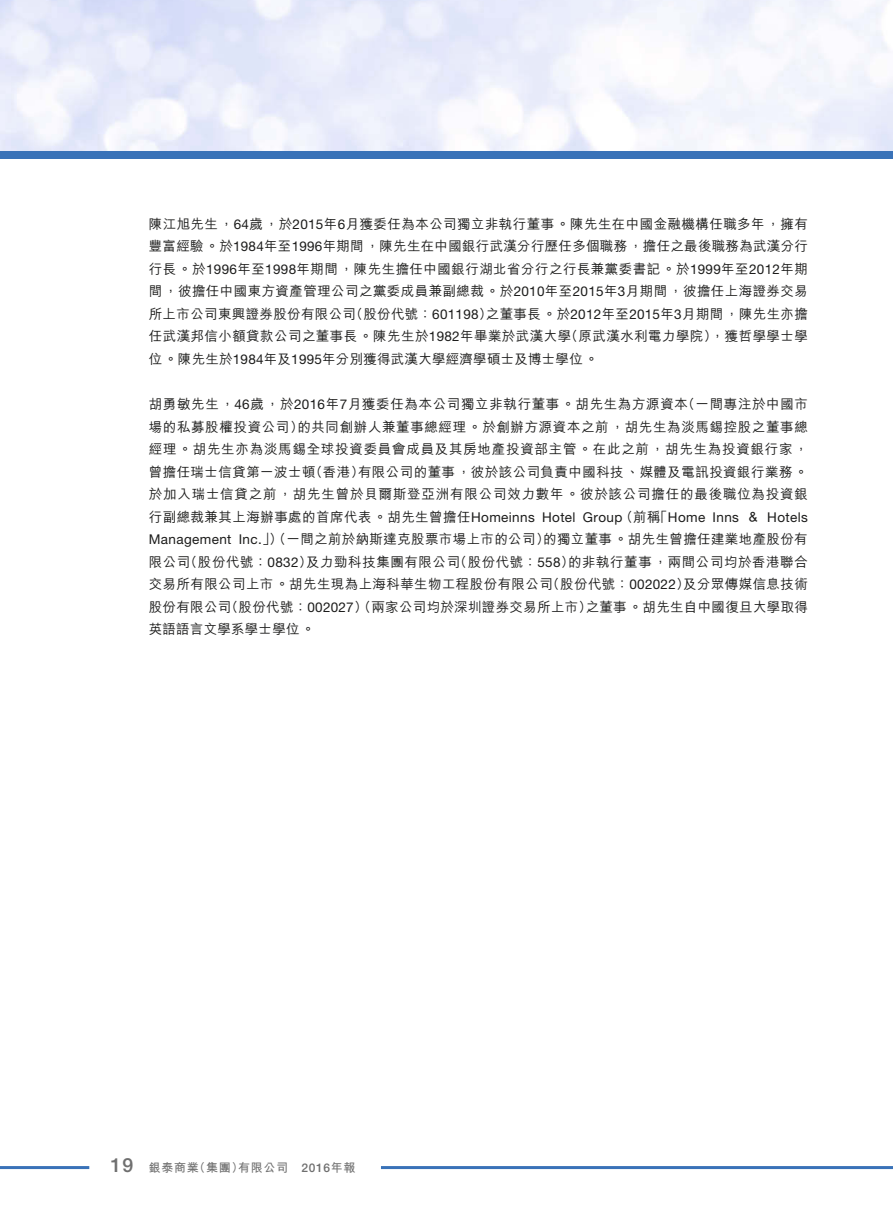
<style>
.page{position:relative;width:893px;height:1212px;background:#fff}
.page>*{position:absolute;margin:0;border:0;box-sizing:border-box;transform-origin:0 0}
.t1{font:500 19.5px "Helvetica Neue LT Std";color:#6f6f6f}
.t2{font:500 13.5px/22.5px "M Hei HK";letter-spacing:.03em;color:#1c1c1b}
.t3{font:500 13.5px/22.5px "M Hei HK";letter-spacing:.06em;color:#1c1c1b}
.t4{font:500 13.5px "M Hei HK";letter-spacing:.055em;color:#1c1c1b}
.t5{font:13.5px "Helvetica Neue LT Std";letter-spacing:.03em;color:#1c1c1b}
.t6{font:700 12px "M Hei HK";letter-spacing:.055em;color:#6f6f6f}
.t7{font:500 12px "Helvetica Neue LT Std";color:#6f6f6f}
.s1{font-family:"Helvetica Neue LT Std";font-weight:400}
.s2{font-family:"M Hei HK";font-weight:500}
.s3{font-family:"M Hei HK";font-weight:700}
</style>
<div class="page">
<div style="left:0;top:151px;width:893px;height:8px;background:#3972b8"></div>
<hr style="left:0;top:1166px;width:89px;height:3px;background:#3972b8">
<hr style="left:381px;top:1166px;width:512px;height:3px;background:#3972b8">
<p class="t2" style="left:149px;top:212px;width:661px;text-align:right">陳江旭先生，<span class="s1">64</span>歲，於<span class="s1">2015</span>年<span class="s1">6</span>月獲委任為本公司獨立非執行董事。陳先生在中國金融機構任職多年，擁有豐富經驗。於<span class="s1">1984</span>年至<span class="s1">1996</span>年期間，陳先生在中國銀行武漢分行歷任多個職務，擔任之最後職務為武漢分行行長。於<span class="s1">1996</span>年至<span class="s1">1998</span>年期間，陳先生擔任中國銀行湖北省分行之行長兼黨委書記。於<span class="s1">1999</span>年至<span class="s1">2012</span>年期間，彼擔任中國東方資產管理公司之黨委成員兼副總裁。於<span class="s1">2010</span>年至<span class="s1">2015</span>年<span class="s1">3</span>月期間，彼擔任上海證券交易之董事長。於<span class="s1">2012</span>年至<span class="s1">2015</span>年<span class="s1">3</span>月期間，陳先生亦擔</p>
<p class="t2" style="left:149px;top:302px;width:209px">所上市公司東興證券股份有限公司</p>
<p class="t2" style="left:350px;top:302px;width:144px">（股份代號：<span class="s1">601198</span>）</p>
<p class="t2" style="left:149px;top:324px;width:451px">任武漢邦信小額貸款公司之董事長。陳先生於<span class="s1">1982</span>年畢業於武漢大學<br>位。陳先生於<span class="s1">1984</span>年及<span class="s1">1995</span>年分別獲得武漢大學經濟學碩士及博士學位。</p>
<p class="t2" style="left:565px;top:324px;width:245px">（原武漢水利電力學院，）獲哲學學士學</p>
<p class="t2" style="left:297px;top:392px;width:512px;text-indent:-149px">胡勇敏先生，<span class="s1">46</span>歲，於<span class="s1">2016</span>年<span class="s1">7</span>月獲委任為本公司獨立非執行董事。胡先生為方源資本<br>的共同創辦人兼董事總經理。於創辦方源資本之前，胡先生為淡馬錫控股之董事總</p>
<p class="t2" style="left:681px;top:392px;width:128px">（一間專注於中國市</p>
<p class="t2" style="left:149px;top:414px;width:156px">場的私募股權投資公司）</p>
<p class="t4" style="left:149px;top:439px;width:661px">經理。胡先生亦為淡馬錫全球投資委員會成員及其房地產投資部主管。在此之前，胡先生為投資銀行家，</p>
<p class="t2" style="left:358px;top:459px;width:451px">有限公司的董事，彼於該公司負責中國科技、媒體及電訊投資銀行業務。</p>
<p class="t3" style="left:149px;top:459px;width:661px">曾擔任瑞士信貸第一波士頓<br>於加入瑞士信貸之前，胡先生曾於貝爾斯登亞洲有限公司效力數年。彼於該公司擔任的最後職位為投資銀</p>
<p class="t5" style="left:767px;top:509px;width:42px">Hotels</p>
<p class="t2" style="left:309px;top:459px;width:57px">（香港）</p>
<p class="t2" style="left:149px;top:504px;width:388px">行副總裁兼其上海辦事處的首席代表。胡先生曾擔任<span class="s1">Homeinns</span></p>
<p class="t2" style="left:619px;top:504px;width:43px">（前稱</p>
<p class="t5" style="left:654px;top:509px;width:53px"><span class="s2">「</span>Home</p>
<p class="t2" style="left:746px;top:504px;width:15px">＆</p>
<p class="t5" style="left:583px;top:509px;width:41px">Group</p>
<p class="t5" style="left:542px;top:509px;width:35px">Hotel</p>
<p class="t5" style="left:713px;top:509px;width:28px">Inns</p>
<p class="t5" style="left:149px;top:531px;width:84px">Management</p>
<p class="t2" style="left:543px;top:527px;width:266px">的獨立董事。胡先生曾擔任建業地產股份有</p>
<p class="t2" style="left:239px;top:527px;width:312px"><span class="s1">Inc.</span>」）（一間之前於納斯達克股票市場上市的公司）</p>
<p class="t2" style="left:568px;top:549px;width:241px">的非執行董事，兩間公司均於香港聯合</p>
<p class="t2" style="left:306px;top:549px;width:156px">及力勁科技集團有限公司</p>
<p class="t2" style="left:184px;top:549px;width:130px">（股份代號：<span class="s1">0832</span>）</p>
<p class="t2" style="left:454px;top:549px;width:122px">（股份代號：<span class="s1">558</span>）</p>
<p class="t2" style="left:149px;top:549px;width:43px">限公司</p>
<p class="t2" style="left:149px;top:572px;width:406px">交易所有限公司上市。胡先生現為上海科華生物工程股份有限公司</p>
<p class="t2" style="left:683px;top:572px;width:126px">及分眾傳媒信息技術</p>
<p class="t2" style="left:546px;top:572px;width:145px">（股份代號：<span class="s1">002022</span>）</p>
<p class="t2" style="left:586px;top:594px;width:224px">之董事。胡先生自中國復旦大學取得</p>
<p class="t2" style="left:225px;top:594px;width:369px">（股份代號：<span class="s1">002027</span>）（兩家公司均於深圳證券交易所上市）</p>
<p class="t2" style="left:149px;top:594px;width:168px">股份有限公司<br>英語語言文學系學士學位。</p>
<h1 class="t1" style="left:111px;top:1153px;width:24px">19</h1>
<p class="t6" style="left:194px;top:1159px;width:52px">（集團）</p>
<p class="t6" style="left:149px;top:1159px;width:52px">銀泰商業</p>
<p class="t6" style="left:238px;top:1159px;width:52px">有限公司</p>
<p class="t7" style="left:302px;top:1160px;width:56px">2016<span class="s3">年報</span></p>
</div>
